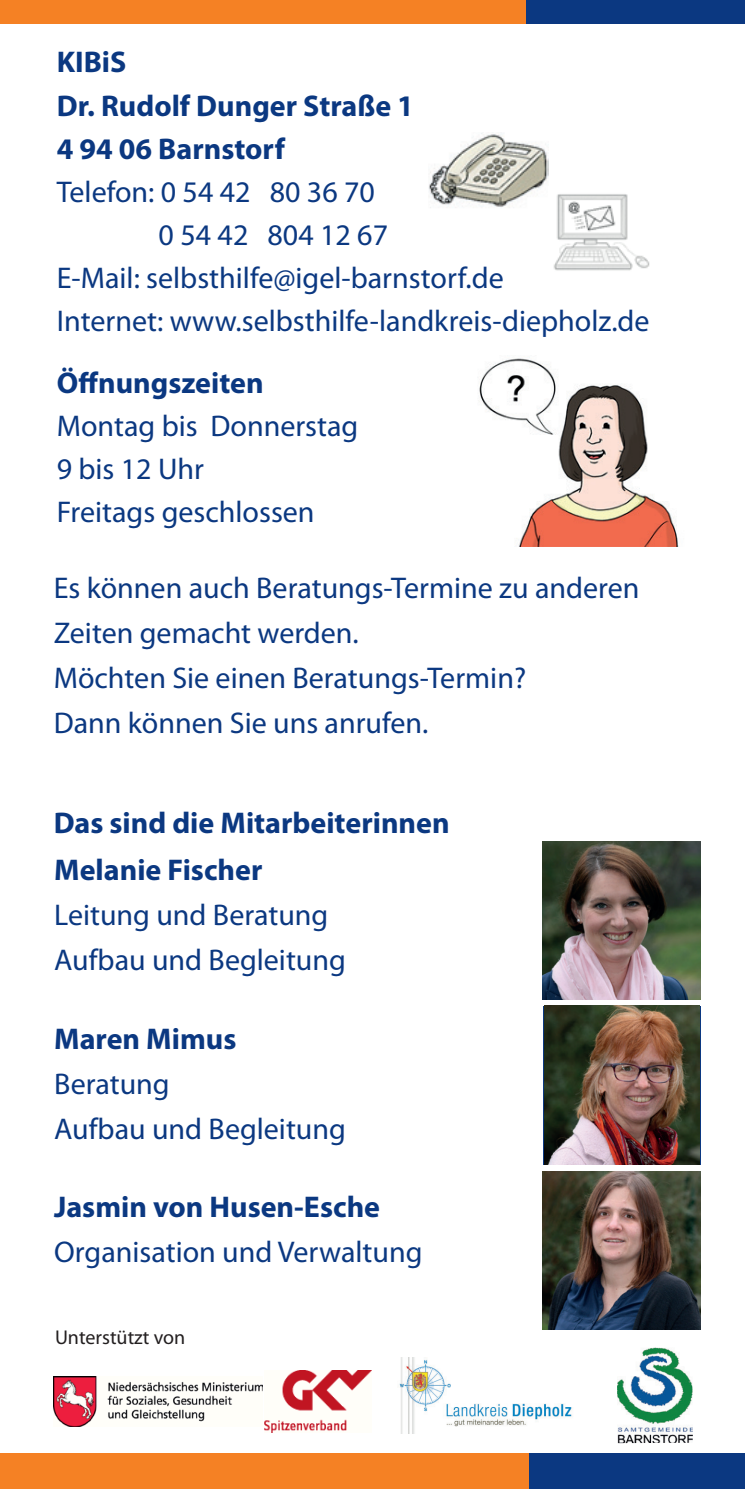
<style>
.page{position:relative;width:745px;height:1489px;background:#fff}
.page>*{position:absolute;margin:0;border:0;box-sizing:border-box;transform-origin:0 0}
.t1{font:30px/45px "Myriad Pro";color:#0b3881}
.t2{font:700 30px/43px "Myriad Pro";color:#0b3881}
.t3{font:20px "Myriad Pro";color:#231f20}
</style>
<div class="page">
<div style="left:0;top:1453px;width:744px;height:35px;background:#0b3881"></div>
<div style="left:0;top:0;width:744px;height:23px;background:#0b3881"></div>
<div style="left:0;top:1453px;width:528px;height:35px;background:#f58124"></div>
<div style="left:0;top:0;width:524px;height:23px;background:#f58124"></div>
<img style="left:264px;top:1370px;width:107px;height:62px">
<img style="left:479px;top:358px;width:200px;height:188px">
<img style="left:429px;top:133px;width:118px;height:75px">
<img style="left:553px;top:194px;width:97px;height:77px">
<img style="left:542px;top:841px;width:158px;height:158px">
<img style="left:543px;top:1005px;width:156px;height:159px">
<img style="left:542px;top:1171px;width:158px;height:158px">
<img style="left:617px;top:1347px;width:75px;height:95px">
<img style="left:399px;top:1357px;width:173px;height:76px">
<img style="left:54px;top:1376px;width:208px;height:49px">
<p class="t2" style="left:57px;top:40px;width:358px">KIBiS<br>Dr. Rudolf Dunger Straße 1<br>4 94 06 Barnstorf</p>
<p class="t1" style="left:57px;top:169px;width:319px">Telefon: 0 54 42 80 36 70</p>
<p class="t1" style="left:158px;top:212px;width:231px">0 54 42 804 12 67</p>
<p class="t1" style="left:57px;top:255px;width:448px">E-Mail: selbsthilfe@igel-barnstorf.de</p>
<p class="t1" style="left:57px;top:298px;width:594px">Internet: www.selbsthilfe-landkreis-diepholz.de</p>
<p class="t2" style="left:57px;top:360px;width:208px">Öffnungszeiten</p>
<p class="t1" style="left:57px;top:404px;width:303px;line-height:43px">Montag bis Donnerstag<br>9 bis 12 Uhr<br>Freitags geschlossen</p>
<p class="t1" style="left:54px;top:565px;width:586px">Es können auch Beratungs-Termine zu anderen Zeiten gemacht werden.<br>Möchten Sie einen Beratungs-Termin?<br>Dann können Sie uns anrufen.</p>
<p class="t2" style="left:54px;top:800px;width:397px">Das sind die Mitarbeiterinnen</p>
<p class="t2" style="left:54px;top:847px;width:209px">Melanie Fischer</p>
<p class="t1" style="left:54px;top:891px;width:293px">Leitung und Beratung<br>Aufbau und Begleitung</p>
<p class="t2" style="left:54px;top:1015px;width:184px">Maren Mimus</p>
<p class="t1" style="left:54px;top:1060px;width:293px">Beratung<br>Aufbau und Begleitung</p>
<p class="t2" style="left:54px;top:1184px;width:327px">Jasmin von Husen-Esche</p>
<p class="t1" style="left:54px;top:1229px;width:369px">Organisation und Verwaltung</p>
<p class="t3" style="left:55px;top:1325px;width:132px">Unterstützt von</p>
</div>
